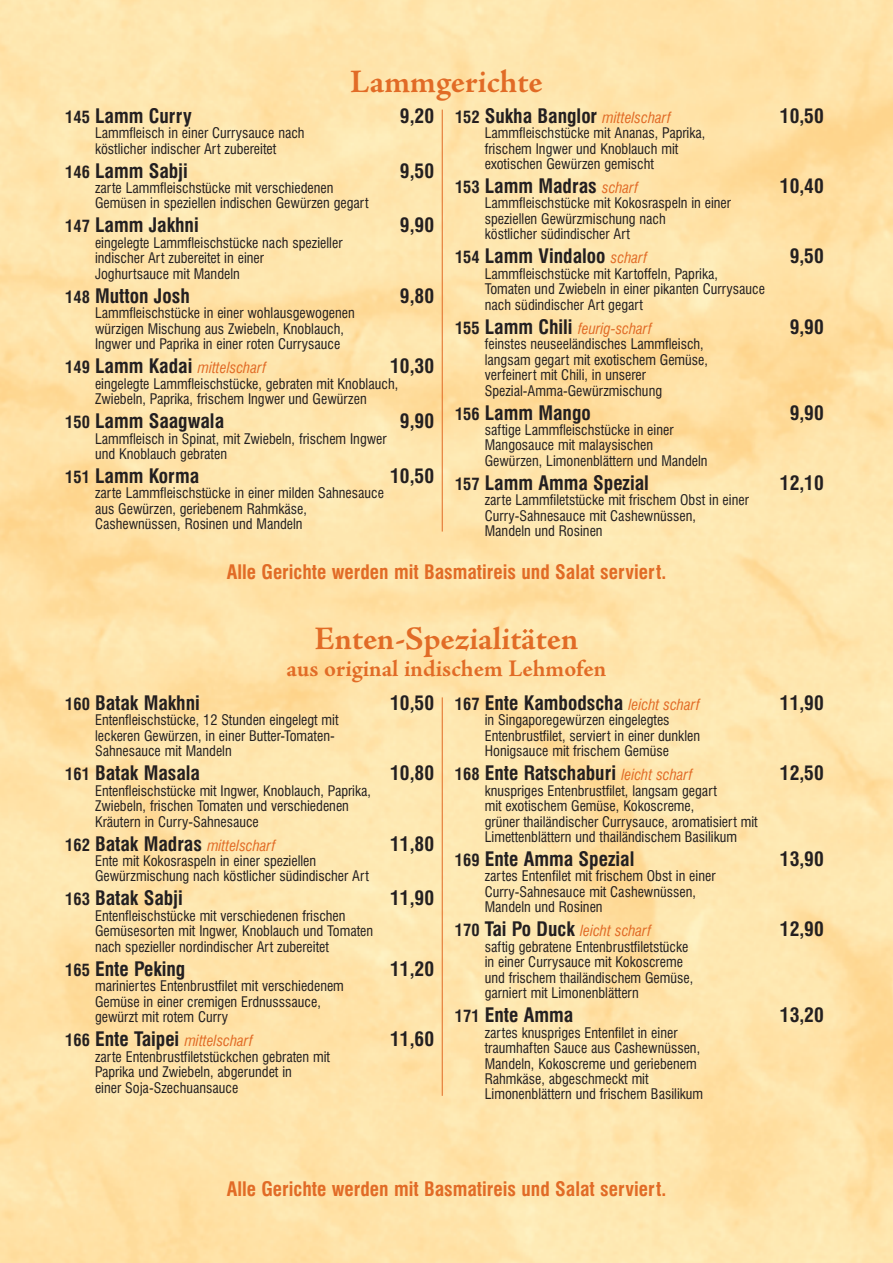
<style>
.page{position:relative;width:893px;height:1263px;background:#fff}
.page>*{position:absolute;margin:0;border:0;box-sizing:border-box;transform-origin:0 0}
.t1{font:700 33px "Adobe Jenson Pro";color:#e16b26}
.t2{font:700 24px "Adobe Jenson Pro";color:#e16b26}
.t3{font:700 condensed 19.5px "Swiss 721 BT";color:#231f20}
.t4{font:700 condensed 19.5px "Swiss 721 BT";color:#e16b26}
.t5{font:italic condensed 15px "Swiss 721 BT";color:#e16b26}
.t6{font:condensed 14.25px/15.5px "Swiss 721 BT";color:#231f20}
.s1{font-size:16.5px}
.s2{font-weight:700;font-style:normal;font-size:16.5px;color:#231f20}
.s3{font-weight:700;font-style:normal;font-size:19.5px;color:#231f20}
.s4{font-weight:400;font-style:italic;font-size:15px;color:#e16b26}
</style>
<div class="page">
<hr style="left:442px;top:110px;width:1px;height:421px;background:#e16b26">
<hr style="left:442px;top:697px;width:1px;height:399px;background:#e16b26">
<h1 class="t1" style="left:350px;top:70px;width:194px">Lammgerichte</h1>
<h3 class="t3" style="left:65px;top:108px;width:128px"><span class="s1">145</span> Lamm Curry</h3>
<h3 class="t3" style="left:400px;top:108px;width:36px">9,20</h3>
<p class="t6" style="left:95px;top:126px;width:211px">Lammfleisch in einer Currysauce nach köstlicher indischer Art zubereitet</p>
<h3 class="t3" style="left:65px;top:163px;width:124px"><span class="s1">146</span> Lamm Sabji</h3>
<h3 class="t3" style="left:400px;top:163px;width:36px">9,50</h3>
<p class="t6" style="left:95px;top:181px;width:275px">zarte Lammfleischstücke mit verschiedenen<br>Gemüsen in speziellen indischen Gewürzen gegart</p>
<h3 class="t3" style="left:65px;top:218px;width:135px"><span class="s1">147</span> Lamm Jakhni</h3>
<h3 class="t3" style="left:400px;top:218px;width:36px">9,90</h3>
<p class="t6" style="left:95px;top:236px;width:249px">eingelegte Lammfleischstücke nach spezieller indischer Art zubereitet in einer<br>Joghurtsauce mit Mandeln</p>
<h3 class="t3" style="left:65px;top:288px;width:126px"><span class="s1">148</span> Mutton Josh</h3>
<h3 class="t3" style="left:400px;top:288px;width:36px">9,80</h3>
<p class="t6" style="left:95px;top:306px;width:261px">Lammfleischstücke in einer wohlausgewogenen würzigen Mischung aus Zwiebeln, Knoblauch,<br>Ingwer und Paprika in einer roten Currysauce</p>
<p class="t5" style="left:65px;top:362px;width:202px"><span class="s2">149</span> <span class="s3">Lamm Kadai</span> mittelscharf</p>
<h3 class="t3" style="left:390px;top:358px;width:45px">10,30</h3>
<p class="t6" style="left:95px;top:377px;width:305px">eingelegte Lammfleischstücke, gebraten mit Knoblauch,<br>Zwiebeln, Paprika, frischem Ingwer und Gewürzen</p>
<h3 class="t3" style="left:65px;top:413px;width:160px"><span class="s1">150</span> Lamm Saagwala</h3>
<h3 class="t3" style="left:400px;top:413px;width:36px">9,90</h3>
<p class="t6" style="left:95px;top:432px;width:293px">Lammfleisch in Spinat, mit Zwiebeln, frischem Ingwer und Knoblauch gebraten</p>
<h3 class="t3" style="left:65px;top:468px;width:136px"><span class="s1">151</span> Lamm Korma</h3>
<h3 class="t3" style="left:390px;top:468px;width:45px">10,50</h3>
<p class="t6" style="left:95px;top:487px;width:290px">zarte Lammfleischstücke in einer milden Sahnesauce aus Gewürzen, geriebenem Rahmkäse,<br>Cashewnüssen, Rosinen und Mandeln</p>
<h3 class="t3" style="left:455px;top:108px;width:217px"><span class="s1">152</span> Sukha Banglor <span class="s4">mittelscharf</span></h3>
<h3 class="t3" style="left:780px;top:108px;width:45px">10,50</h3>
<p class="t6" style="left:485px;top:126px;width:222px">Lammfleischstücke mit Ananas, Paprika, frischem Ingwer und Knoblauch mit exotischen Gewürzen gemischt</p>
<h3 class="t3" style="left:455px;top:178px;width:185px"><span class="s1">153</span> Lamm Madras <span class="s4">scharf</span></h3>
<h3 class="t3" style="left:780px;top:178px;width:45px">10,40</h3>
<p class="t6" style="left:485px;top:197px;width:248px">Lammfleischstücke mit Kokosraspeln in einer speziellen Gewürzmischung nach<br>köstlicher südindischer Art</p>
<h3 class="t3" style="left:455px;top:249px;width:194px"><span class="s1">154</span> Lamm Vindaloo <span class="s4">scharf</span></h3>
<h3 class="t3" style="left:790px;top:249px;width:36px">9,50</h3>
<p class="t6" style="left:485px;top:267px;width:282px">Lammfleischstücke mit Kartoffeln, Paprika,<br>Tomaten und Zwiebeln in einer pikanten Currysauce nach südindischer Art gegart</p>
<p class="t5" style="left:455px;top:322px;width:199px"><span class="s2">155</span> <span class="s3">Lamm Chili</span> feurig-scharf</p>
<h3 class="t3" style="left:790px;top:319px;width:36px">9,90</h3>
<p class="t6" style="left:485px;top:337px;width:225px">feinstes neuseeländisches Lammfleisch, langsam gegart mit exotischem Gemüse, verfeinert mit Chili, in unserer Spezial-Amma-Gewürzmischung</p>
<h3 class="t3" style="left:455px;top:405px;width:137px"><span class="s1">156</span> Lamm Mango</h3>
<h3 class="t3" style="left:790px;top:405px;width:36px">9,90</h3>
<p class="t6" style="left:485px;top:423px;width:224px">saftige Lammfleischstücke in einer<br>Mangosauce mit malaysischen<br>Gewürzen, Limonenblättern und Mandeln</p>
<h3 class="t3" style="left:455px;top:475px;width:195px"><span class="s1">157</span> Lamm Amma Spezial</h3>
<h3 class="t3" style="left:780px;top:475px;width:45px">12,10</h3>
<p class="t6" style="left:485px;top:494px;width:266px">zarte Lammfiletstücke mit frischem Obst in einer<br>Curry-Sahnesauce mit Cashewnüssen,<br>Mandeln und Rosinen</p>
<h3 class="t4" style="left:227px;top:564px;width:441px">Alle Gerichte werden mit Basmatireis und Salat serviert.</h3>
<h1 class="t1" style="left:315px;top:627px;width:265px">Enten-Spezialitäten</h1>
<h2 class="t2" style="left:287px;top:660px;width:321px">aus original indischem Lehmofen</h2>
<h3 class="t3" style="left:65px;top:695px;width:136px"><span class="s1">160</span> Batak Makhni</h3>
<h3 class="t3" style="left:390px;top:695px;width:45px">10,50</h3>
<p class="t6" style="left:95px;top:713px;width:245px">Entenfleischstücke, 12 Stunden eingelegt mit leckeren Gewürzen, in einer Butter-Tomaten-<br>Sahnesauce mit Mandeln</p>
<h3 class="t3" style="left:65px;top:765px;width:136px"><span class="s1">161</span> Batak Masala</h3>
<h3 class="t3" style="left:390px;top:765px;width:45px">10,80</h3>
<p class="t6" style="left:95px;top:784px;width:278px">Entenfleischstücke mit Ingwer, Knoblauch, Paprika,<br>Zwiebeln, frischen Tomaten und verschiedenen<br>Kräutern in Curry-Sahnesauce</p>
<p class="t5" style="left:65px;top:839px;width:212px"><span class="s2">162</span> <span class="s3">Batak Madras</span> mittelscharf</p>
<h3 class="t3" style="left:390px;top:836px;width:45px">11,80</h3>
<p class="t6" style="left:95px;top:854px;width:275px">Ente mit Kokosraspeln in einer speziellen<br>Gewürzmischung nach köstlicher südindischer Art</p>
<h3 class="t3" style="left:65px;top:891px;width:119px"><span class="s1">163</span> Batak Sabji</h3>
<h3 class="t3" style="left:390px;top:891px;width:45px">11,90</h3>
<p class="t6" style="left:95px;top:909px;width:280px">Entenfleischstücke mit verschiedenen frischen<br>Gemüsesorten mit Ingwer, Knoblauch und Tomaten nach spezieller nordindischer Art zubereitet</p>
<h3 class="t3" style="left:65px;top:961px;width:122px"><span class="s1">165</span> Ente Peking</h3>
<h3 class="t3" style="left:390px;top:961px;width:45px">11,20</h3>
<p class="t6" style="left:95px;top:979px;width:250px">mariniertes Entenbrustfilet mit verschiedenem<br>Gemüse in einer cremigen Erdnusssauce, gewürzt mit rotem Curry</p>
<p class="t5" style="left:65px;top:1035px;width:189px"><span class="s2">166</span> <span class="s3">Ente Taipei</span> mittelscharf</p>
<h3 class="t3" style="left:390px;top:1031px;width:45px">11,60</h3>
<p class="t6" style="left:95px;top:1050px;width:237px">zarte Entenbrustfiletstückchen gebraten mit<br>Paprika und Zwiebeln, abgerundet in<br>einer Soja-Szechuansauce</p>
<h3 class="t3" style="left:455px;top:695px;width:246px"><span class="s1">167</span> Ente Kambodscha <span class="s4">leicht scharf</span></h3>
<h3 class="t3" style="left:780px;top:695px;width:45px">11,90</h3>
<p class="t6" style="left:485px;top:713px;width:217px">in Singaporegewürzen eingelegtes<br>Entenbrustfilet, serviert in einer dunklen<br>Honigsauce mit frischem Gemüse</p>
<h3 class="t3" style="left:455px;top:765px;width:239px"><span class="s1">168</span> Ente Ratschaburi <span class="s4">leicht scharf</span></h3>
<h3 class="t3" style="left:780px;top:765px;width:45px">12,50</h3>
<p class="t6" style="left:485px;top:784px;width:274px">knuspriges Entenbrustfilet, langsam gegart<br>mit exotischem Gemüse, Kokoscreme,<br>grüner thailändischer Currysauce, aromatisiert mit Limettenblättern und thailändischem Basilikum</p>
<h3 class="t3" style="left:455px;top:851px;width:181px"><span class="s1">169</span> Ente Amma Spezial</h3>
<h3 class="t3" style="left:780px;top:851px;width:45px">13,90</h3>
<p class="t6" style="left:485px;top:870px;width:232px">zartes Entenfilet mit frischem Obst in einer<br>Curry-Sahnesauce mit Cashewnüssen,<br>Mandeln und Rosinen</p>
<p class="t5" style="left:455px;top:925px;width:198px"><span class="s2">170</span> <span class="s3">Tai Po Duck</span> leicht scharf</p>
<h3 class="t3" style="left:780px;top:922px;width:45px">12,90</h3>
<p class="t6" style="left:485px;top:940px;width:210px">saftig gebratene Entenbrustfiletstücke in einer Currysauce mit Kokoscreme und frischem thailändischem Gemüse, garniert mit Limonenblättern</p>
<h3 class="t3" style="left:455px;top:1007px;width:120px"><span class="s1">171</span> Ente Amma</h3>
<h3 class="t3" style="left:780px;top:1007px;width:45px">13,20</h3>
<p class="t6" style="left:485px;top:1026px;width:220px">zartes knuspriges Entenfilet in einer traumhaften Sauce aus Cashewnüssen, Mandeln, Kokoscreme und geriebenem Rahmkäse, abgeschmeckt mit Limonenblättern und frischem Basilikum</p>
<h3 class="t4" style="left:227px;top:1181px;width:441px">Alle Gerichte werden mit Basmatireis und Salat serviert.</h3>
</div>
